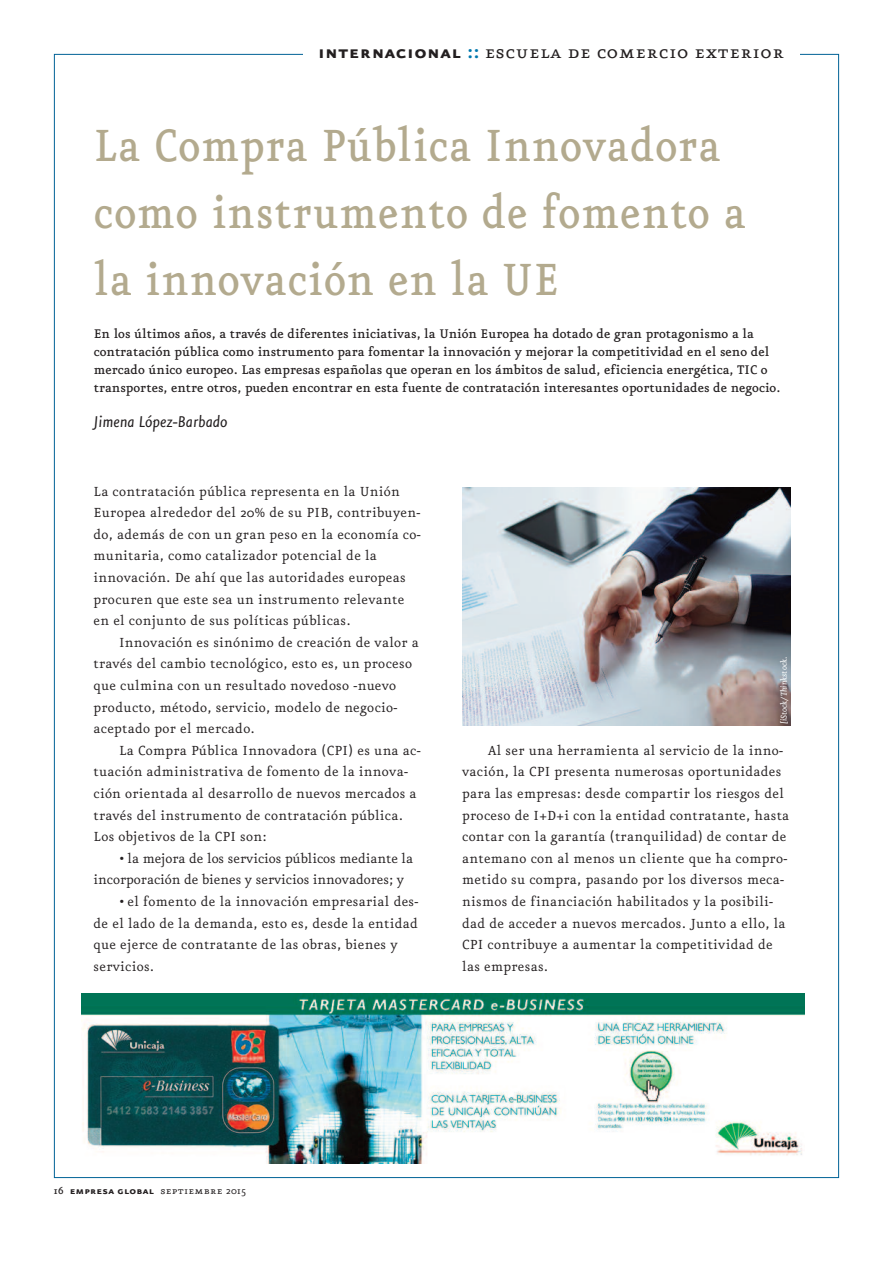
<style>
.page{position:relative;width:893px;height:1263px;background:#fff}
.page>*{position:absolute;margin:0;border:0;box-sizing:border-box;transform-origin:0 0}
.t1{font:500 54px/66.9px "Eureka";letter-spacing:.02em;color:#b3aa8e;scale:.9 1}
.t2{font:21.9px "Eureka Small Caps";letter-spacing:.025em;color:#231f20}
.t3{font:italic 18.75px "Eureka Sans";color:#231f20}
.t4{font:15.75px/21.6px "Eureka";letter-spacing:.02em;color:#231f20}
.t5{font:15.75px/21.6px "Eureka";color:#231f20}
.t6{font:500 15px/18px "Eureka";color:#231f20}
.t7{font:12px "Eureka Sans Bold Caps";letter-spacing:.025em;color:#231f20}
.t8{font:italic 10.2px "Eureka";letter-spacing:-.005em;color:#fff}
.s1{font-family:"Eureka Sans Bold Caps"}
.s2{font-family:"Eureka Sans Bold Caps";color:#0078ae}
.s3{font-family:"Eureka";font-weight:500}
.s4{font-family:"Eureka Small Caps"}
.s5{font-family:"Eureka"}
</style>
<div class="page">
<img style="left:81px;top:993px;width:723px;height:170px">
<img style="left:463px;top:487px;width:327px;height:238px">
<h2 class="t2" style="left:318px;top:41px;width:467px"><span class="s1">internacional</span> <span class="s2">::</span> escuela de comercio exterior</h2>
<h1 class="t1" style="left:94px;top:114px;width:726px">La Compra Pública Innovadora como instrumento de fomento a la innovación en la UE</h1>
<p class="t6" style="left:94px;top:326px;width:688px">En los últimos años, a través de diferentes iniciativas, la Unión Europea ha dotado de gran protagonismo a la contratación pública como instrumento para fomentar la innovación y mejorar la competitividad en el seno del mercado único europeo. Las empresas españolas que operan en los ámbitos de salud, eficiencia energética, TIC o transportes, entre otros, pueden encontrar en esta fuente de contratación interesantes oportunidades de negocio.</p>
<p class="t3" style="left:94px;top:413px;width:135px">Jimena López-Barbado</p>
<p class="t4" style="left:94px;top:481px;width:329px">La contratación pública representa en la Unión Europea alrededor del 20% de su PIB, contribuyen&shy;do, además de con un gran peso en la economía co&shy;munitaria, como catalizador potencial de la innovación. De ahí que las autoridades europeas procuren que este sea un instrumento relevante en el conjunto de sus políticas públicas.</p>
<p class="t4" style="left:94px;top:632px;width:327px;text-indent:26px">Innovación es sinónimo de creación de valor a través del cambio tecnológico, esto es, un proceso que culmina con un resultado novedoso -nuevo producto, método, servicio, modelo de negocio&shy;aceptado por el mercado.</p>
<p class="t4" style="left:94px;top:740px;width:329px;text-indent:26px">La Compra Pública Innovadora (CPI) es una ac&shy;tuación administrativa de fomento de la innova&shy;ción orientada al desarrollo de nuevos mercados a través del instrumento de contratación pública.<br>Los objetivos de la CPI son:</p>
<p class="t5" style="left:94px;top:848px;width:321px;text-indent:26px">• la mejora de los servicios públicos mediante la incorporación de bienes y servicios innovadores; y</p>
<p class="t4" style="left:94px;top:891px;width:326px;text-indent:26px">• el fomento de la innovación empresarial des&shy;de el lado de la demanda, esto es, desde la entidad que ejerce de contratante de las obras, bienes y servicios.</p>
<p class="t8" style="left:779px;top:724px;width:69px;rotate:-90deg">[iStock/Thinkstock.</p>
<p class="t4" style="left:462px;top:740px;width:329px;text-indent:26px">Al ser una herramienta al servicio de la inno&shy;vación, la CPI presenta numerosas oportunidades para las empresas: desde compartir los riesgos del proceso de I+D+i con la entidad contratante, hasta contar con la garantía (tranquilidad) de contar de antemano con al menos un cliente que ha compro&shy;metido su compra, pasando por los diversos meca&shy;nismos de financiación habilitados y la posibili&shy;dad de acceder a nuevos mercados. Junto a ello, la CPI contribuye a aumentar la competitividad de las empresas.</p>
<p class="t7" style="left:54px;top:1184px;width:194px"><span class="s3">16</span> empresa global <span class="s4">septiembre</span> <span class="s5">2015</span></p>
</div>
